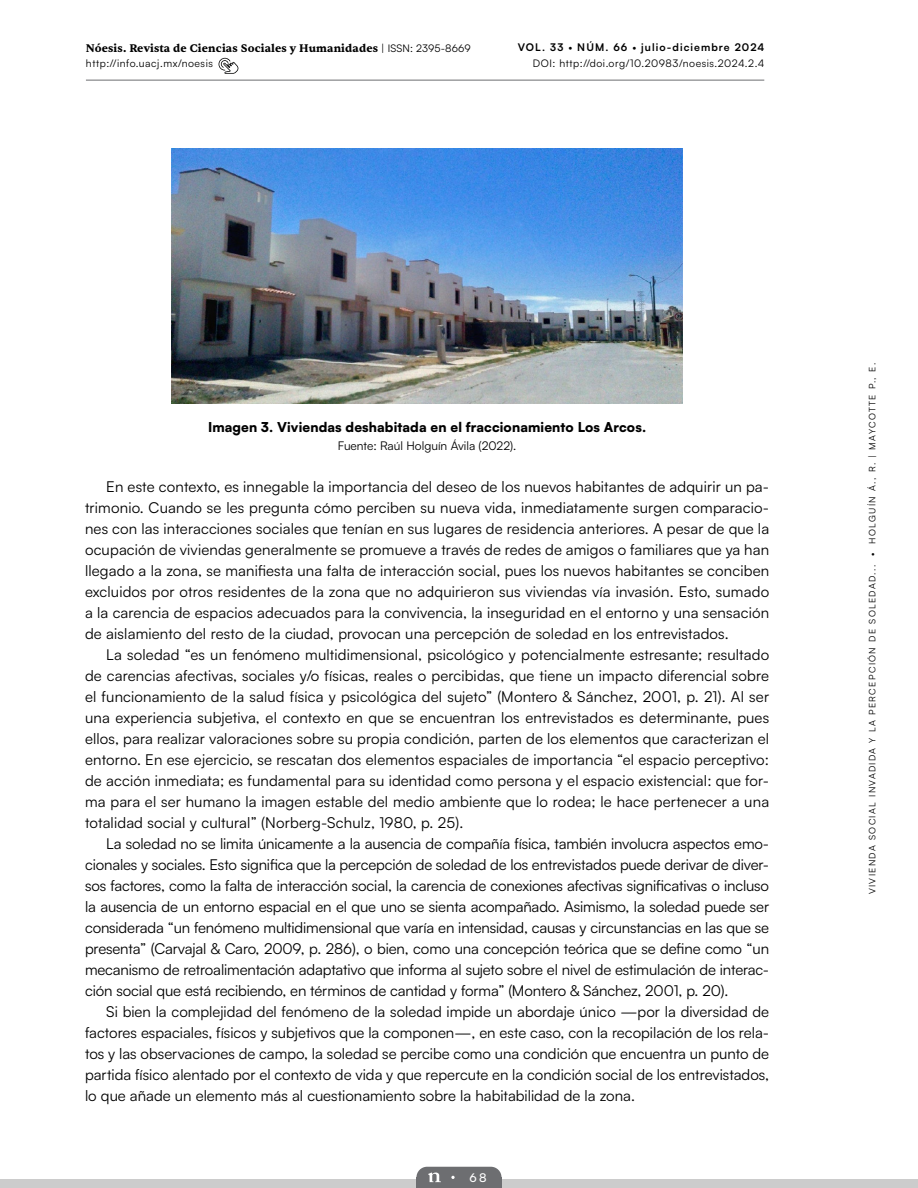
<style>
.page{position:relative;width:918px;height:1188px;background:#fff}
.page>*{position:absolute;margin:0;border:0;box-sizing:border-box;transform-origin:0 0}
.Parrafo_normal{font:15px/21px "Satoshi";color:#000;text-align:justify}
.tabla_titulo{font:900 13.5px "Satoshi";letter-spacing:.01em;color:#000}
.tabla_nota_y_fuente{font:12px "Satoshi";color:#000}
.t1{font:500 12px "Satoshi";color:#fff}
.t2{font:700 11.25px "Sentient";letter-spacing:.01em;color:#000}
.t3{font:10.5px "Satoshi";letter-spacing:.05em;color:#000}
.t4{font:700 10.5px "Satoshi";letter-spacing:.1em;color:#000}
.t5{font:9px "Satoshi";letter-spacing:.15em;color:#000}
.s1{font-family:"Satoshi";font-weight:400;font-size:10.5px}
.s2{font-weight:400}
</style>
<div class="page">
<div style="left:0;top:1179px;width:918px;height:9px;background:#ccc"></div>
<div style="left:416px;top:1167px;width:86px;height:21px;background:#6d6e71;border-radius:11px"></div>
<div style="left:416px;top:1177px;width:86px;height:11px;background:#6d6e71"></div>
<svg style="left:428px;top:1173px;width:13px;height:9px"></svg>
<svg style="left:451px;top:1176px;width:4px;height:3px"></svg>
<hr style="left:86px;top:80px;width:678px;height:1px;background:#6d6e71">
<svg style="left:219px;top:58px;width:19px;height:16px"></svg>
<img style="left:172px;top:149px;width:510px;height:255px">
<p class="t2" style="left:86px;top:41px;width:386px">Nóesis. Revista de Ciencias Sociales y Humanidades <span class="s1">| ISSN: 2395-8669</span></p>
<p class="t3" style="left:86px;top:56px;width:129px">http://info.uacj.mx/noesis</p>
<p class="t4" style="left:518px;top:40px;width:248px">VOL. 33 <span class="s2">•</span> NÚM. 66 <span class="s2">•</span> julio-diciembre 2024</p>
<p class="t3" style="left:533px;top:56px;width:233px">DOI: http://doi.org/10.20983/noesis.2024.2.4</p>
<p class="tabla_titulo" style="left:208px;top:417px;width:440px">Imagen 3. Viviendas deshabitada en el fraccionamiento Los Arcos.</p>
<p class="tabla_nota_y_fuente" style="left:338px;top:438px;width:180px">Fuente: Raúl Holguín Ávila (2022).</p>
<p class="Parrafo_normal" style="left:85px;top:476px;width:686px;text-indent:21px">En este contexto, es innegable la importancia del deseo de los nuevos habitantes de adquirir un pa&shy;trimonio. Cuando se les pregunta cómo perciben su nueva vida, inmediatamente surgen comparacio&shy;nes con las interacciones sociales que tenían en sus lugares de residencia anteriores. A pesar de que la ocupación de viviendas generalmente se promueve a través de redes de amigos o familiares que ya han llegado a la zona, se manifiesta una falta de interacción social, pues los nuevos habitantes se conciben excluidos por otros residentes de la zona que no adquirieron sus viviendas vía invasión. Esto, sumado a la carencia de espacios adecuados para la convivencia, la inseguridad en el entorno y una sensación de aislamiento del resto de la ciudad, provocan una percepción de soledad en los entrevistados.</p>
<p class="Parrafo_normal" style="left:85px;top:644px;width:686px;text-indent:21px">La soledad “es un fenómeno multidimensional, psicológico y potencialmente estresante; resultado de carencias afectivas, sociales y/o físicas, reales o percibidas, que tiene un impacto diferencial sobre el funcionamiento de la salud física y psicológica del sujeto” (Montero &amp; Sánchez, 2001, p. 21). Al ser una experiencia subjetiva, el contexto en que se encuentran los entrevistados es determinante, pues ellos, para realizar valoraciones sobre su propia condición, parten de los elementos que caracterizan el entorno. En ese ejercicio, se rescatan dos elementos espaciales de importancia “el espacio perceptivo: de acción inmediata; es fundamental para su identidad como persona y el espacio existencial: que for&shy;ma para el ser humano la imagen estable del medio ambiente que lo rodea; le hace pertenecer a una totalidad social y cultural” (Norberg-Schulz, 1980, p. 25).</p>
<p class="Parrafo_normal" style="left:85px;top:833px;width:686px;text-indent:21px">La soledad no se limita únicamente a la ausencia de compañía física, también involucra aspectos emo&shy;cionales y sociales. Esto significa que la percepción de soledad de los entrevistados puede derivar de diver&shy;sos factores, como la falta de interacción social, la carencia de conexiones afectivas significativas o incluso la ausencia de un entorno espacial en el que uno se sienta acompañado. Asimismo, la soledad puede ser considerada “un fenómeno multidimensional que varía en intensidad, causas y circunstancias en las que se presenta” (Carvajal &amp; Caro, 2009, p. 286), o bien, como una concepción teórica que se define como “un mecanismo de retroalimentación adaptativo que informa al sujeto sobre el nivel de estimulación de interac&shy;ción social que está recibiendo, en términos de cantidad y forma” (Montero &amp; Sánchez, 2001, p. 20).</p>
<p class="Parrafo_normal" style="left:85px;top:1001px;width:686px;text-indent:21px">Si bien la complejidad del fenómeno de la soledad impide un abordaje único —por la diversidad de factores espaciales, físicos y subjetivos que la componen—, en este caso, con la recopilación de los rela&shy;tos y las observaciones de campo, la soledad se percibe como una condición que encuentra un punto de partida físico alentado por el contexto de vida y que repercute en la condición social de los entrevistados, lo que añade un elemento más al cuestionamiento sobre la habitabilidad de la zona.</p>
<p class="t1" style="left:469px;top:1169px;width:19px">68</p>
<p class="t5" style="left:866px;top:894px;width:533px;rotate:-90deg">VIVIENDA SOCIAL INVADIDA Y LA PERCEPCIÓN DE SOLEDAD... • HOLGUÍN Á., R. | MAYCOTTE P., E.</p>
</div>
